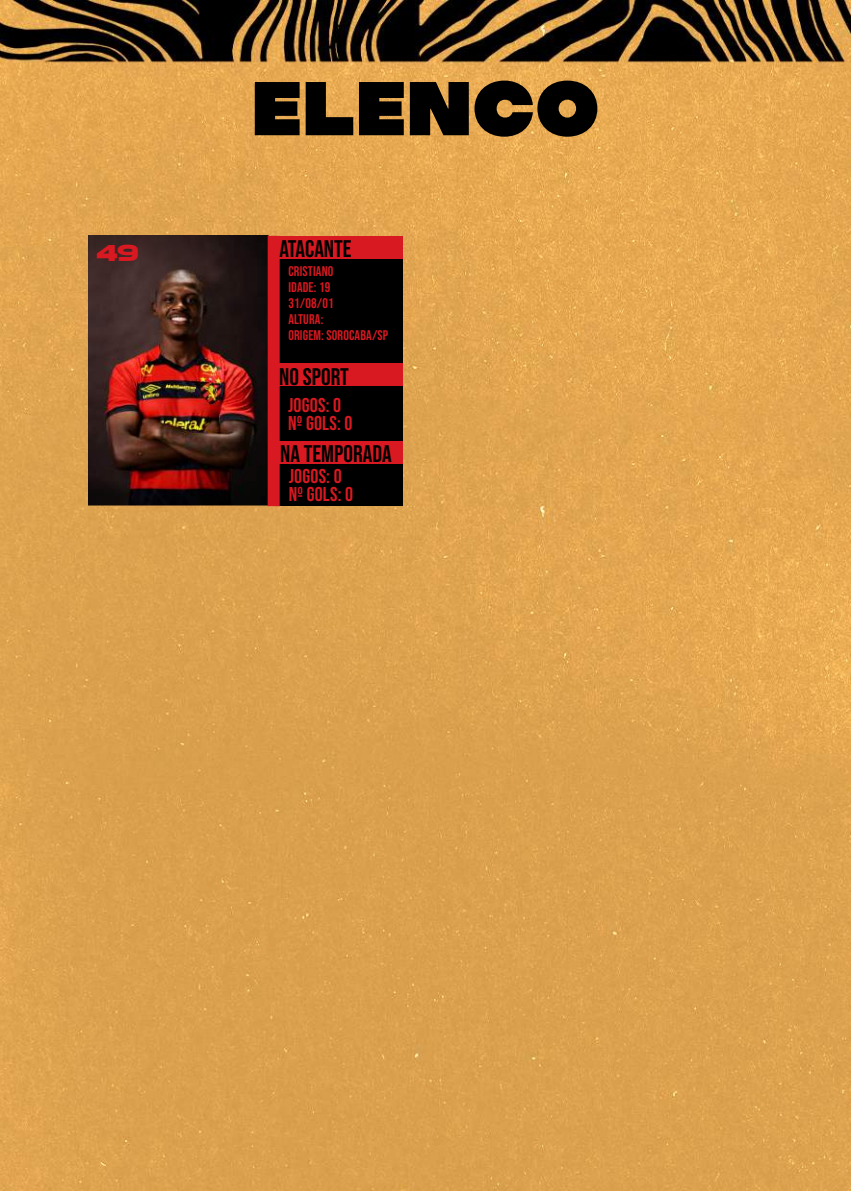
<style>
.page{position:relative;width:851px;height:1191px;background:#fff}
.page>*{position:absolute;margin:0;border:0;box-sizing:border-box;transform-origin:0 0}
.t1{font:76px "MADE Soulmaze";color:#000}
.t2{font:700 24.4px "Akira Expanded Super";color:#d81921}
.t3{font:24px "Bebas Neue";color:#000}
.t4{font:20px/18px "Bebas Neue";letter-spacing:.01em;color:#d81921}
.t5{font:14px/16px "Bebas Neue";letter-spacing:.01em;color:#d81921}
</style>
<div class="page">
<img style="left:0;top:0;width:850px;height:1190px">
<div style="left:277px;top:236px;width:125px;height:23px;background:#d81921"></div>
<div style="left:277px;top:363px;width:125px;height:23px;background:#d81921"></div>
<div style="left:277px;top:441px;width:125px;height:23px;background:#d81921"></div>
<img style="left:88px;top:235px;width:180px;height:271px">
<div style="left:277px;top:259px;width:125px;height:104px;background:#000"></div>
<div style="left:277px;top:386px;width:125px;height:55px;background:#000"></div>
<div style="left:277px;top:464px;width:125px;height:42px;background:#000"></div>
<div style="left:267px;top:236px;width:12px;height:270px;background:#d81921"></div>
<h2 class="t2" style="left:97px;top:241px;width:43px">49</h2>
<h1 class="t1" style="left:251px;top:57px;width:350px">ELENCO</h1>
<h3 class="t3" style="left:279px;top:235px;width:74px">ATACANTE</h3>
<p class="t5" style="left:288px;top:262px;width:101px">CRISTIANO<br>IDADE: 19<br>31/08/01<br>ALTURA:<br>ORIGEM: SOROCABA/SP</p>
<h3 class="t3" style="left:279px;top:363px;width:71px">NO SPORT</h3>
<h3 class="t4" style="left:288px;top:396px;width:66px">JOGOS: 0<br>Nº GOLS: 0</h3>
<h3 class="t4" style="left:289px;top:467px;width:66px">JOGOS: 0<br>Nº GOLS: 0</h3>
<h3 class="t3" style="left:280px;top:440px;width:113px">NA TEMPORADA</h3>
</div>
